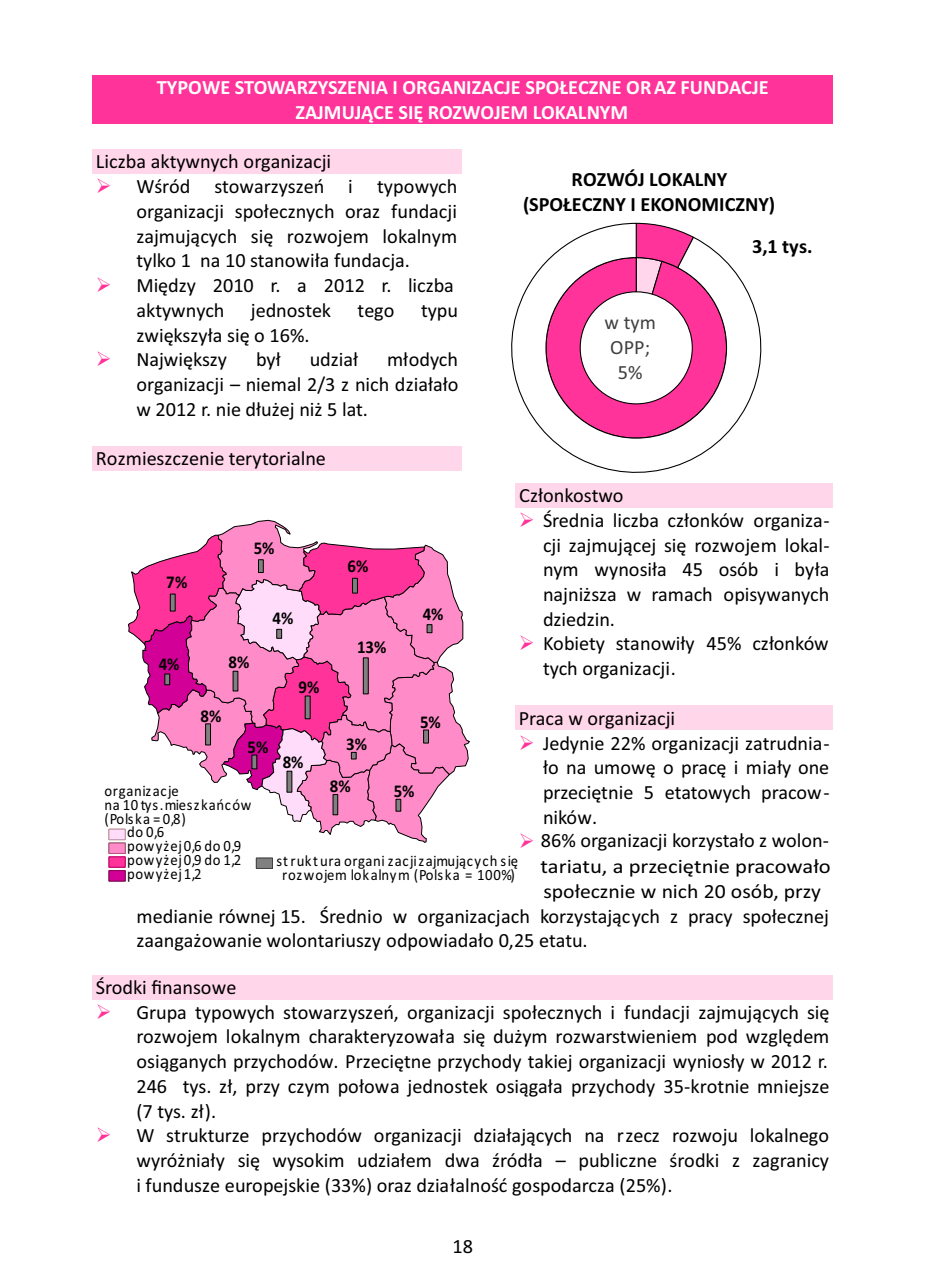
<style>
.page{position:relative;width:925px;height:1287px;background:#fff}
.page>*{position:absolute;margin:0;border:0;box-sizing:border-box;transform-origin:0 0}
.t1{font:20.25px/24.8px "Calibri";color:#000}
.t2{font:20.25px/24.8px "Calibri";color:#000;scale:1.07 1}
.t3{font:700 20.25px/24.8px "Calibri";color:#fff;text-align:center}
.t4{font:700 20.25px/24.8px "Calibri";color:#000;text-align:center}
.t5{font:20.25px/24.8px "Calibri";color:#404040;text-align:center}
.t6{font:700 18px "Calibri";color:#000;scale:.94 1}
.t7{font:15.75px/13.7px "Calibri";letter-spacing:.045em;color:#000;text-align:center;scale:.94 1}
.t8{font:15.75px "Calibri";letter-spacing:.065em;color:#000;scale:.94 1}
.s1{font-weight:700;color:#fff}
</style>
<div class="page">
<div style="left:93px;top:75px;width:740px;height:25px;background:#f39"></div>
<div style="left:93px;top:100px;width:740px;height:24px;background:#f39"></div>
<div style="left:93px;top:149px;width:369px;height:25px;background:#ffd6ea"></div>
<div style="left:93px;top:446px;width:369px;height:25px;background:#ffd6ea"></div>
<div style="left:515px;top:483px;width:318px;height:25px;background:#ffd6ea"></div>
<div style="left:515px;top:706px;width:318px;height:24px;background:#ffd6ea"></div>
<div style="left:93px;top:975px;width:740px;height:25px;background:#ffd6ea"></div>
<svg style="left:511px;top:222px;width:251px;height:251px"></svg>
<svg style="left:108px;top:520px;width:362px;height:362px"></svg>
<p class="t3" style="left:157px;top:77px;width:613px">TYPOWE STOWARZYSZENIA I ORGANIZACJE SPOŁECZNE ORAZ FUNDACJE<br>ZAJMUJĄCE SIĘ ROZWOJEM LOKALNYM</p>
<p class="t1" style="left:136px;top:151px;width:322px;text-indent:-40px">Liczba aktywnych organizacji<br>Wśród stowarzyszeń i typowych organizacji społecznych oraz fundacji zajmujących się rozwojem lokalnym tylko 1 na 10 stanowiła fundacja.<br>Między 2010 r. a 2012 r. liczba aktywnych</p>
<p class="t4" style="left:523px;top:169px;width:254px">ROZWÓJ LOKALNY (SPOŁECZNY I EKONOMICZNY)</p>
<p class="t4" style="left:752px;top:235px;width:62px">3,1 tys.</p>
<p class="t1" style="left:251px;top:299px;width:82px">jednostek</p>
<p class="t1" style="left:357px;top:299px;width:39px">tego</p>
<p class="t1" style="left:421px;top:299px;width:39px">typu</p>
<p class="t1" style="left:136px;top:324px;width:175px">zwiększyła się o 16%.<br>Największy</p>
<p class="t5" style="left:604px;top:312px;width:53px">w tym<br>OPP;<br>5%</p>
<p class="t1" style="left:136px;top:349px;width:324px;text-align:justify;text-indent:251px">młodych organizacji – niemal 2/3 z nich działało w 2012 r. nie dłużej niż 5 lat. <span class="s1">STOW\</span></p>
<p class="t1" style="left:96px;top:448px;width:231px">Rozmieszczenie terytorialne</p>
<p class="t1" style="left:256px;top:349px;width:26px">był</p>
<p class="t1" style="left:310px;top:349px;width:50px">udział</p>
<p class="t1" style="left:543px;top:485px;width:288px;text-indent:-24px">Członkostwo<br>Średnia liczba członków organiza&shy;cji zajmującej się rozwojem lokal&shy;nym wynosiła 45 osób i była najniższa w ramach opisywanych dziedzin.<br>Kobiety stanowiły 45% członków tych organizacji.</p>
<p class="t1" style="left:543px;top:707px;width:288px;text-indent:-24px">Praca w organizacji<br>Jedynie 22% organizacji zatrudnia&shy;ło na umowę o pracę i miały one przeciętnie 5 etatowych pracow&shy;ników.</p>
<p class="t6" style="left:254px;top:540px;width:24px">5%</p>
<p class="t6" style="left:347px;top:559px;width:24px">6%</p>
<p class="t6" style="left:166px;top:575px;width:24px">7%</p>
<p class="t6" style="left:423px;top:606px;width:24px">4%</p>
<p class="t6" style="left:272px;top:610px;width:24px">4%</p>
<p class="t6" style="left:357px;top:640px;width:33px">13%</p>
<p class="t6" style="left:229px;top:654px;width:24px">8%</p>
<p class="t6" style="left:159px;top:657px;width:24px">4%</p>
<p class="t6" style="left:298px;top:679px;width:24px">9%</p>
<p class="t6" style="left:200px;top:709px;width:24px">8%</p>
<p class="t6" style="left:420px;top:715px;width:24px">5%</p>
<p class="t6" style="left:346px;top:736px;width:24px">3%</p>
<p class="t6" style="left:248px;top:740px;width:24px">5%</p>
<p class="t6" style="left:283px;top:755px;width:24px">8%</p>
<p class="t6" style="left:330px;top:779px;width:24px">8%</p>
<p class="t6" style="left:394px;top:784px;width:24px">5%</p>
<p class="t7" style="left:105px;top:785px;width:80px">organizacje</p>
<p class="t7" style="left:105px;top:799px;width:158px">na 10 tys.mieszkańców</p>
<p class="t7" style="left:105px;top:813px;width:88px">(Polska = 0,8)</p>
<p class="t7" style="left:127px;top:827px;width:41px">do 0,6</p>
<p class="t7" style="left:127px;top:840px;width:123px">powyżej0,6 do 0,9</p>
<p class="t7" style="left:127px;top:854px;width:123px">powyżej0,9 do 1,2</p>
<p class="t8" style="left:127px;top:867px;width:81px">powyżej1,2</p>
<p class="t1" style="left:540px;top:829px;width:292px;line-height:26.1px">86% organizacji korzystało z wolon&shy;tariatu, a przeciętnie pracowało</p>
<p class="t7" style="left:276px;top:855px;width:259px">st rukt ura organi zacjizajmujących się rozwojem lokalnym (Polska = 100%)</p>
<p class="t2" style="left:136px;top:880px;width:649px;text-indent:407px">społecznie w nich 20 osób, przy medianie równej 15. Średnio w organizacjach korzystających z pracy społecznej zaangażowanie wolontariuszy odpowiadało 0,25 etatu.</p>
<p class="t1" style="left:136px;top:977px;width:694px;text-indent:-40px">Środki finansowe<br>Grupa typowych stowarzyszeń, organizacji społecznych i fundacji zajmujących się rozwojem lokalnym charakteryzowała się dużym rozwarstwieniem pod względem osiąganych przychodów. Przeciętne przychody takiej organizacji wyniosły w 2012 r.<br>246 tys. zł, przy czym połowa jednostek osiągała przychody 35-krotnie mniejsze (7 tys. zł).<br>W strukturze przychodów organizacji działających na rzecz rozwoju lokalnego wyróżniały się wysokim udziałem dwa źródła – publiczne środki z zagranicy i fundusze europejskie (33%) oraz działalność gospodarcza (25%).</p>
<p class="t1" style="left:452px;top:1235px;width:22px">18</p>
</div>
